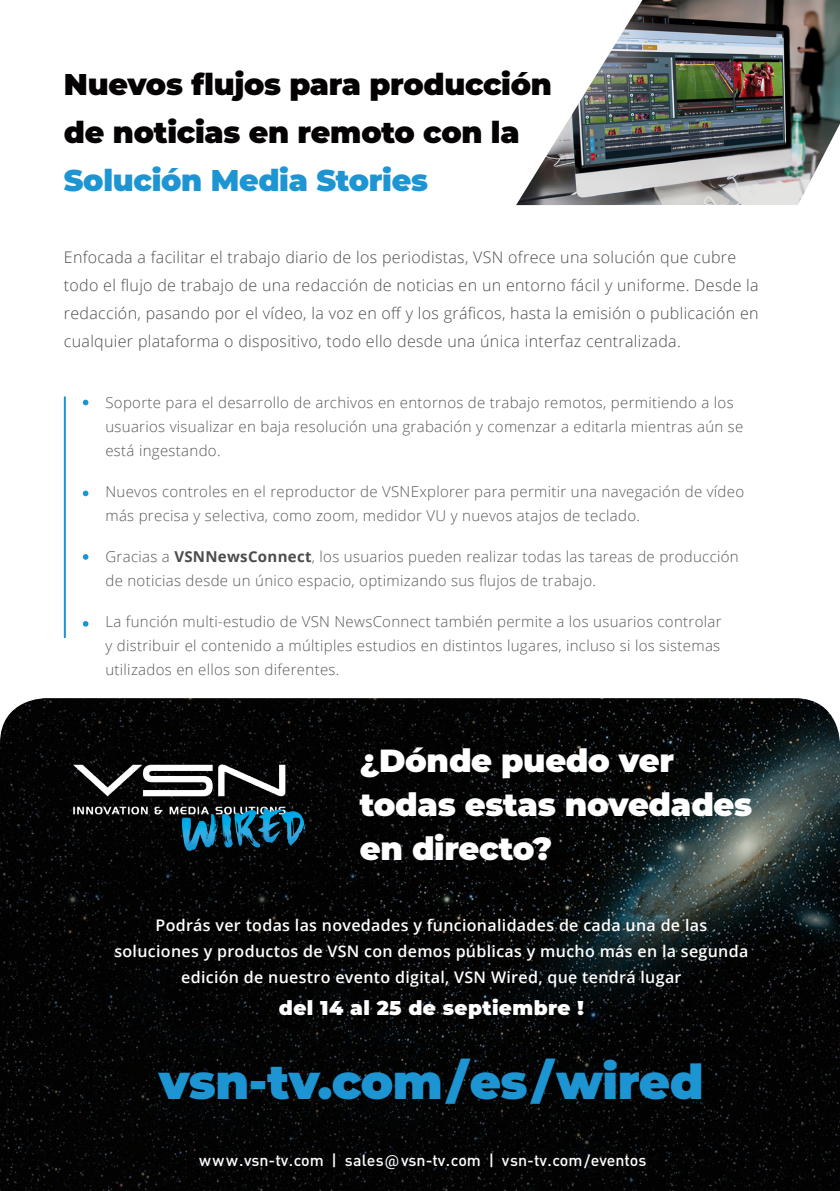
<style>
.page{position:relative;width:840px;height:1191px;background:#fff}
.page>*{position:absolute;margin:0;border:0;box-sizing:border-box;transform-origin:0 0}
.t1{font:900 48px "Montserrat";letter-spacing:-.01em;color:#1d95d3}
.t2{font:900 32px/44px "Montserrat";letter-spacing:-.01em;color:#fff}
.t3{font:900 30px "Montserrat";letter-spacing:-.01em;color:#050204}
.t4{font:900 30px "Montserrat";letter-spacing:-.01em;color:#1d95d3}
.Basic_P{font:900 20px "Montserrat";letter-spacing:.02em;color:#fff}
.Basic_P-2{font:300 16px/28px "Open Sans";letter-spacing:.02em;color:#4b4c4d}
.Basic_P-3{font:600 16px/26px "Open Sans";letter-spacing:.02em;color:#fff;text-align:center}
.Heading{font:500 16px "DIN Pro";color:#fff}
.Basic_P-4{font:300 15px/24px "Open Sans";letter-spacing:.02em;color:#57585a}
.s1{font-weight:700;color:#4b4c4d}
.s2{font-family:"Roboto";font-weight:400;font-size:15.2px}
</style>
<div class="page">
<img style="left:0;top:698px;width:839px;height:493px">
<img style="left:66px;top:729px;width:267px;height:151px">
<img style="left:516px;top:0;width:323px;height:205px">
<hr style="left:64px;top:396px;width:2px;height:242px;background:#1d95d3">
<svg style="left:83px;top:400px;width:5px;height:5px"></svg>
<svg style="left:83px;top:554px;width:5px;height:6px"></svg>
<svg style="left:83px;top:621px;width:5px;height:5px"></svg>
<svg style="left:83px;top:490px;width:5px;height:6px"></svg>
<p class="t3" style="left:64px;top:62px;width:489px">Nuevos flujos para producción</p>
<p class="t3" style="left:64px;top:110px;width:457px">de noticias en remoto con la</p>
<p class="t4" style="left:64px;top:158px;width:365px">Solución Media Stories</p>
<p class="Basic_P-2" style="left:64px;top:243px;width:696px">Enfocada a facilitar el trabajo diario de los periodistas, VSN ofrece una solución que cubre todo el flujo de trabajo de una redacción de noticias en un entorno fácil y uniforme. Desde la redacción, pasando por el vídeo, la voz en off y los gráficos, hasta la emisión o publicación en cualquier plataforma o dispositivo, todo ello desde una única interfaz centralizada.</p>
<p class="Basic_P-4" style="left:105px;top:390px;width:639px">Soporte para el desarrollo de archivos en entornos de trabajo remotos, permitiendo a los usuarios visualizar en baja resolución una grabación y comenzar a editarla mientras aún se está ingestando.</p>
<p class="Basic_P-4" style="left:105px;top:479px;width:640px">Nuevos controles en el reproductor de VSNExplorer para permitir una navegación de vídeo más precisa y selectiva, como zoom, medidor VU y nuevos atajos de teclado.</p>
<p class="Basic_P-4" style="left:105px;top:544px;width:634px">Gracias a <span class="s1">VSNNewsConnect</span>, los usuarios pueden realizar todas las tareas de producción de noticias desde un único espacio, optimizando sus flujos de trabajo.</p>
<p class="Basic_P-4" style="left:105px;top:609px;width:617px;text-align:justify">La función multi-estudio de VSN NewsConnect también permite a los usuarios controlar y distribuir el contenido a múltiples estudios en distintos lugares, incluso si los sistemas utilizados en ellos son diferentes.</p>
<p class="t2" style="left:360px;top:736px;width:315px">¿Dónde puedo ver</p>
<p class="t2" style="left:360px;top:780px;width:393px">todas estas novedades en directo?</p>
<p class="Basic_P-3" style="left:114px;top:911px;width:635px">Podrás ver todas las novedades y funcionalidades de cada una de las soluciones y productos de VSN con demos públicas y mucho más en la segunda edición de nuestro evento digital, VSN Wired, que tendrá lugar</p>
<p class="Basic_P" style="left:279px;top:992px;width:306px">del 14 al 25 de septiembre !</p>
<p class="t1" style="left:159px;top:1045px;width:546px">vsn-tv.com/es/wired</p>
<p class="Heading" style="left:199px;top:1148px;width:448px">www.vsn-tv.com | sales<span class="s2">@</span>vsn-tv.com | vsn-tv.com/eventos</p>
</div>
